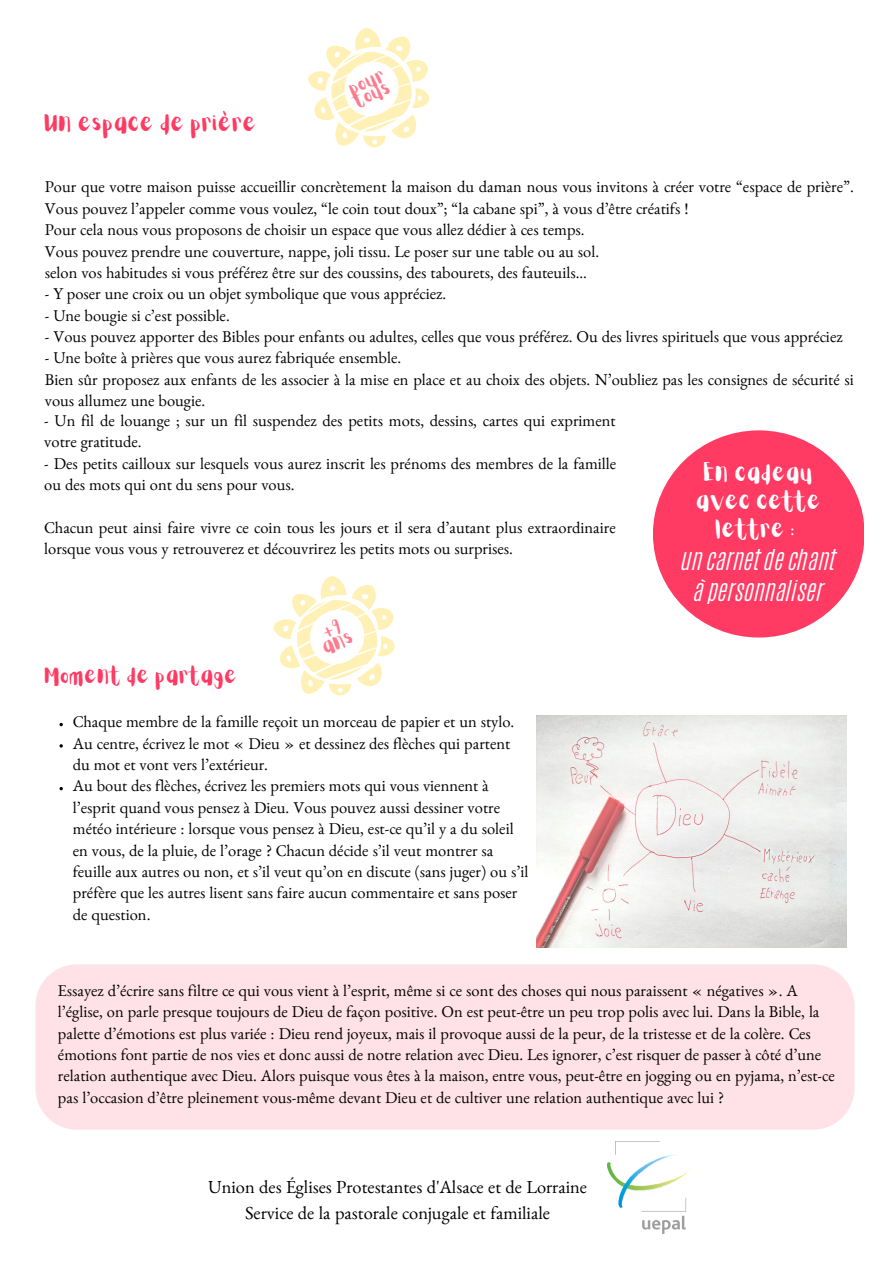
<style>
.page{position:relative;width:893px;height:1264px;background:#fff}
.page>*{position:absolute;margin:0;border:0;box-sizing:border-box;transform-origin:0 0}
.t1{font:24px/31.5px "CA Generated";color:#fff;text-align:center}
.t2{font:21px/28px "Aloja Extended";color:#fff;text-align:center}
.t3{font:21px "Aloja Extended";color:#ff3a63}
.t4{font:19.5px "Aloja Extended";color:#ff3a63}
.t5{font:18.45px/25.8px "Benne";color:#000;text-align:center}
.t6{font:17.85px/13.5px "Aloja Extended";color:#fd7b8e;text-align:center}
.t7{font:16.5px/21.3px "Benne";color:#000}
</style>
<div class="page">
<div style="left:35px;top:964px;width:819px;height:165px;background:#ffe2e7"></div>
<svg style="left:59px;top:722px;width:4px;height:4px"></svg>
<svg style="left:59px;top:787px;width:4px;height:3px"></svg>
<svg style="left:273px;top:576px;width:122px;height:120px"></svg>
<svg style="left:308px;top:28px;width:122px;height:120px"></svg>
<img style="left:536px;top:715px;width:310px;height:232px">
<img style="left:607px;top:1141px;width:84px;height:92px">
<div style="left:653px;top:430px;width:210px;height:207px;background:#ff3a63;border-radius:50%"></div>
<p class="t3" style="left:45px;top:113px;width:213px">Un espace de prière</p>
<p class="t6" style="left:347px;top:84px;width:40px;text-align:left;rotate:-23deg">pour tous</p>
<p class="t7" style="left:45px;top:180px;width:810px">Pour que votre maison puisse accueillir concrètement la maison du daman nous vous invitons à créer votre “espace de prière”.<br>Vous pouvez l’appeler comme vous voulez, “le coin tout doux”; “la cabane spi”, à vous d’être créatifs !<br>Pour cela nous vous proposons de choisir un espace que vous allez dédier à ces temps.<br>Vous pouvez prendre une couverture, nappe, joli tissu. Le poser sur une table ou au sol.<br>selon vos habitudes si vous préférez être sur des coussins, des tabourets, des fauteuils...</p>
<p class="t7" style="left:45px;top:286px;width:403px">- Y poser une croix ou un objet symbolique que vous appréciez.</p>
<p class="t7" style="left:45px;top:308px;width:186px">- Une bougie si c’est possible.</p>
<p class="t7" style="left:45px;top:329px;width:799px">- Vous pouvez apporter des Bibles pour enfants ou adultes, celles que vous préférez. Ou des livres spirituels que vous appréciez</p>
<p class="t7" style="left:45px;top:350px;width:810px">- Une boîte à prières que vous aurez fabriquée ensemble.<br>Bien sûr proposez aux enfants de les associer à la mise en place et au choix des objets. N’oubliez pas les consignes de sécurité si vous allumez une bougie.</p>
<p class="t7" style="left:44px;top:413px;width:572px">- Un fil de louange ; sur un fil suspendez des petits mots, dessins, cartes qui expriment votre gratitude.</p>
<p class="t7" style="left:44px;top:456px;width:573px">- Des petits cailloux sur lesquels vous aurez inscrit les prénoms des membres de la famille ou des mots qui ont du sens pour vous.</p>
<p class="t7" style="left:44px;top:520px;width:573px">Chacun peut ainsi faire vivre ce coin tous les jours et il sera d’autant plus extraordinaire lorsque vous vous y retrouverez et découvrirez les petits mots ou surprises.</p>
<p class="t4" style="left:45px;top:667px;width:194px">Moment de partage</p>
<p class="t6" style="left:315px;top:630px;width:34px;rotate:-23deg">+9 ans</p>
<p class="t7" style="left:73px;top:714px;width:457px">Chaque membre de la famille reçoit un morceau de papier et un stylo.<br>Au centre, écrivez le mot « Dieu » et dessinez des flèches qui partent du mot et vont vers l’extérieur.<br>Au bout des flèches, écrivez les premiers mots qui vous viennent à l’esprit quand vous pensez à Dieu. Vous pouvez aussi dessiner votre météo intérieure : lorsque vous pensez à Dieu, est-ce qu’il y a du soleil en vous, de la pluie, de l’orage ? Chacun décide s’il veut montrer sa feuille aux autres ou non, et s’il veut qu’on en discute (sans juger) ou s’il préfère que les autres lisent sans faire aucun commentaire et sans poser de question.</p>
<p class="t2" style="left:696px;top:460px;width:127px">En cadeau avec cette lettre :</p>
<h1 class="t1" style="left:681px;top:544px;width:156px">un carnet de chant à personnaliser</h1>
<p class="t7" style="left:58px;top:983px;width:778px">Essayez d’écrire sans filtre ce qui vous vient à l’esprit, même si ce sont des choses qui nous paraissent « négatives ». A l’église, on parle presque toujours de Dieu de façon positive. On est peut-être un peu trop polis avec lui. Dans la Bible, la palette d’émotions est plus variée : Dieu rend joyeux, mais il provoque aussi de la peur, de la tristesse et de la colère. Ces émotions font partie de nos vies et donc aussi de notre relation avec Dieu. Les ignorer, c’est risquer de passer à côté d’une relation authentique avec Dieu. Alors puisque vous êtes à la maison, entre vous, peut-être en jogging ou en pyjama, n’est-ce pas l’occasion d’être pleinement vous-même devant Dieu et de cultiver une relation authentique avec lui ?</p>
<p class="t5" style="left:208px;top:1177px;width:380px">Union des Églises Protestantes d'Alsace et de Lorraine<br>Service de la pastorale conjugale et familiale</p>
</div>
